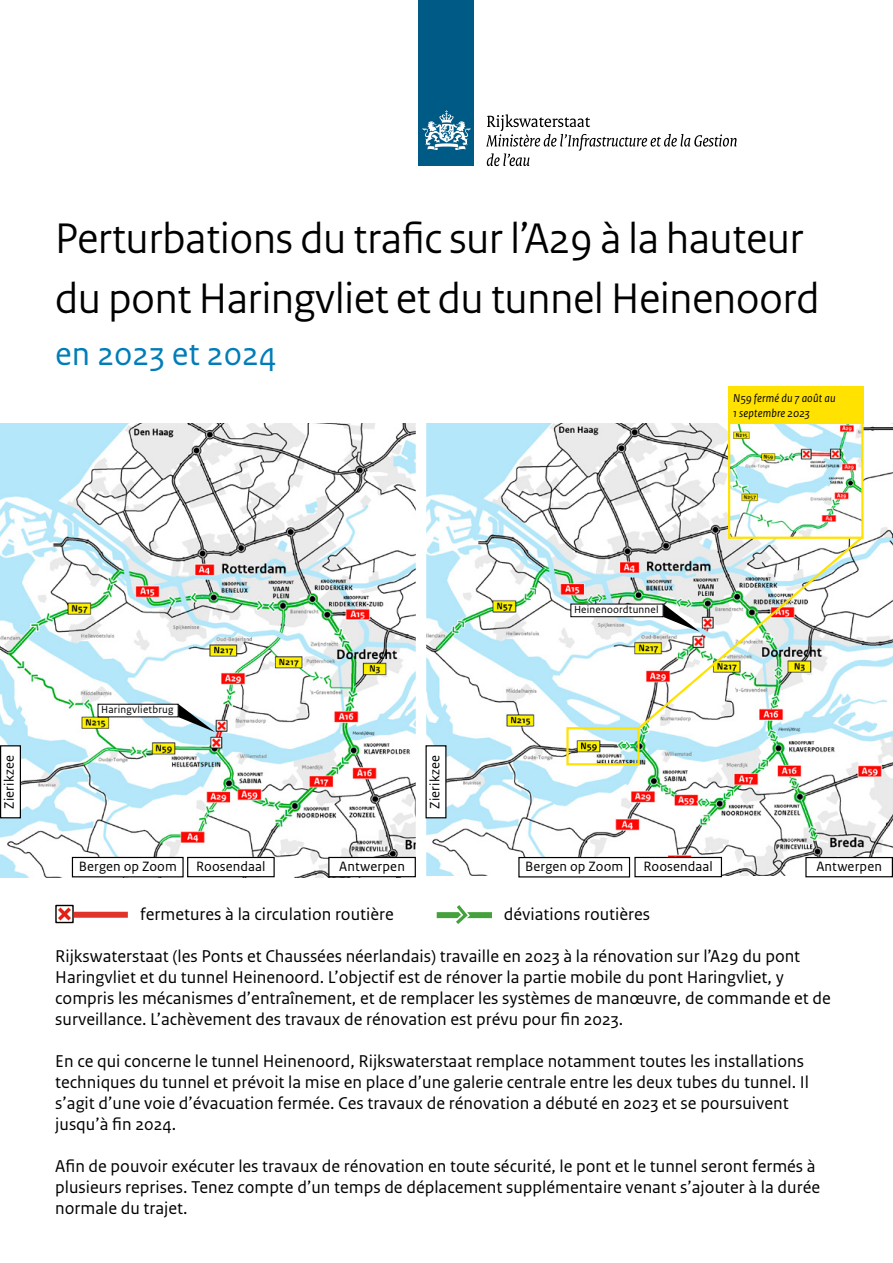
<style>
.page{position:relative;width:893px;height:1263px;background:#fff}
.page>*{position:absolute;margin:0;border:0;box-sizing:border-box;transform-origin:0 0}
.t1{font:45px/60px "Rijksoverheid Sans Heading";color:#000}
.t2{font:34.5px "Rijksoverheid Sans Text";color:#007db8}
.t3{font:18px/21px "Rijksoverheid Sans Text";color:#000}
.t4{font:14.25px "Rijksoverheid Sans Text";letter-spacing:.01em;color:#000}
.t5{font:italic 12px/14.4px "Rijksoverheid Sans Text";letter-spacing:.015em;color:#000}
.t6{font:10.95px "Rijksoverheid Sans Text";letter-spacing:.02em;color:#000}
</style>
<div class="page">
<img style="left:0;top:423px;width:416px;height:454px">
<img style="left:426px;top:423px;width:467px;height:452px">
<div style="left:72px;top:857px;width:111px;height:20px;background:#fff"></div>
<div style="left:72px;top:857px;width:112px;height:20px;border:1px solid #000"></div>
<div style="left:571px;top:604px;width:92px;height:13px;background:#fff"></div>
<div style="left:571px;top:604px;width:92px;height:13px;border:1px solid #000"></div>
<div style="left:98px;top:704px;width:80px;height:13px;background:#fff"></div>
<svg style="left:178px;top:704px;width:37px;height:28px"></svg>
<div style="left:1px;top:746px;width:19px;height:72px;background:#fff"></div>
<div style="left:0;top:745px;width:21px;height:73px;border:1px solid #000"></div>
<div style="left:188px;top:857px;width:86px;height:20px;background:#fff"></div>
<div style="left:187px;top:857px;width:88px;height:20px;border:1px solid #000"></div>
<div style="left:635px;top:857px;width:86px;height:20px;background:#fff"></div>
<div style="left:634px;top:857px;width:88px;height:20px;border:1px solid #000"></div>
<div style="left:329px;top:857px;width:86px;height:20px;background:#fff"></div>
<div style="left:328px;top:857px;width:88px;height:20px;border:1px solid #000"></div>
<div style="left:519px;top:857px;width:110px;height:20px;background:#fff"></div>
<div style="left:518px;top:857px;width:112px;height:20px;border:1px solid #000"></div>
<div style="left:426px;top:746px;width:20px;height:72px;background:#fff"></div>
<div style="left:806px;top:857px;width:86px;height:20px;background:#fff"></div>
<div style="left:805px;top:857px;width:88px;height:20px;border:1px solid #000"></div>
<div style="left:566px;top:727px;width:73px;height:38px;border:2px solid #ffe200"></div>
<img style="left:731px;top:424px;width:130px;height:111px">
<div style="left:728px;top:388px;width:136px;height:151px;border:2px solid #ffe200"></div>
<div style="left:728px;top:386px;width:135px;height:38px;background:#ffe200"></div>
<svg style="left:635px;top:535px;width:230px;height:197px"></svg>
<div style="left:419px;top:0;width:55px;height:166px;background:#005a86"></div>
<svg style="left:423px;top:110px;width:47px;height:40px"></svg>
<svg style="left:486px;top:114px;width:251px;height:52px"></svg>
<div style="left:65px;top:912px;width:63px;height:6px;background:#e0332b"></div>
<svg style="left:55px;top:905px;width:19px;height:18px"></svg>
<div style="left:437px;top:912px;width:55px;height:6px;background:#45a13d"></div>
<svg style="left:454px;top:905px;width:16px;height:19px"></svg>
<h1 class="t1" style="left:55px;top:209px;width:766px">Perturbations du trafic sur l’A29 à la hauteur du pont Haringvliet et du tunnel Heinenoord</h1>
<h2 class="t2" style="left:55px;top:334px;width:223px">en 2023 et 2024</h2>
<p class="t5" style="left:733px;top:391px;width:104px">N59 fermé du 7 août au<br>1 septembre 2023</p>
<p class="t4" style="left:1px;top:808px;width:55px;rotate:-90deg">Zierikzee</p>
<p class="t6" style="left:574px;top:603px;width:86px">Heinenoordtunnel</p>
<p class="t6" style="left:101px;top:703px;width:74px">Haringvlietbrug</p>
<p class="t4" style="left:79px;top:858px;width:100px">Bergen op Zoom</p>
<p class="t4" style="left:427px;top:808px;width:55px;rotate:-90deg">Zierikzee</p>
<p class="t4" style="left:196px;top:858px;width:71px">Roosendaal</p>
<p class="t4" style="left:339px;top:858px;width:67px">Antwerpen</p>
<p class="t4" style="left:525px;top:858px;width:100px">Bergen op Zoom</p>
<p class="t4" style="left:643px;top:858px;width:71px">Roosendaal</p>
<p class="t4" style="left:816px;top:858px;width:67px">Antwerpen</p>
<p class="t3" style="left:140px;top:904px;width:255px">fermetures à la circulation routière</p>
<p class="t3" style="left:504px;top:904px;width:148px">déviations routières</p>
<p class="t3" style="left:55px;top:946px;width:777px">Rijkswaterstaat (les Ponts et Chaussées néerlandais) travaille en 2023 à la rénovation sur l’A29 du pont Haringvliet et du tunnel Heinenoord. L’objectif est de rénover la partie mobile du pont Haringvliet, y compris les mécanismes d’entraînement, et de remplacer les systèmes de manœuvre, de commande et de surveillance. L’achèvement des travaux de rénovation est prévu pour fin 2023.</p>
<p class="t3" style="left:55px;top:1051px;width:755px">En ce qui concerne le tunnel Heinenoord, Rijkswaterstaat remplace notamment toutes les installations techniques du tunnel et prévoit la mise en place d’une galerie centrale entre les deux tubes du tunnel. Il s’agit d’une voie d’évacuation fermée. Ces travaux de rénovation a débuté en 2023 et se poursuivent jusqu’à fin 2024.</p>
<p class="t3" style="left:55px;top:1156px;width:766px">Afin de pouvoir exécuter les travaux de rénovation en toute sécurité, le pont et le tunnel seront fermés à plusieurs reprises. Tenez compte d’un temps de déplacement supplémentaire venant s’ajouter à la durée normale du trajet.</p>
</div>
